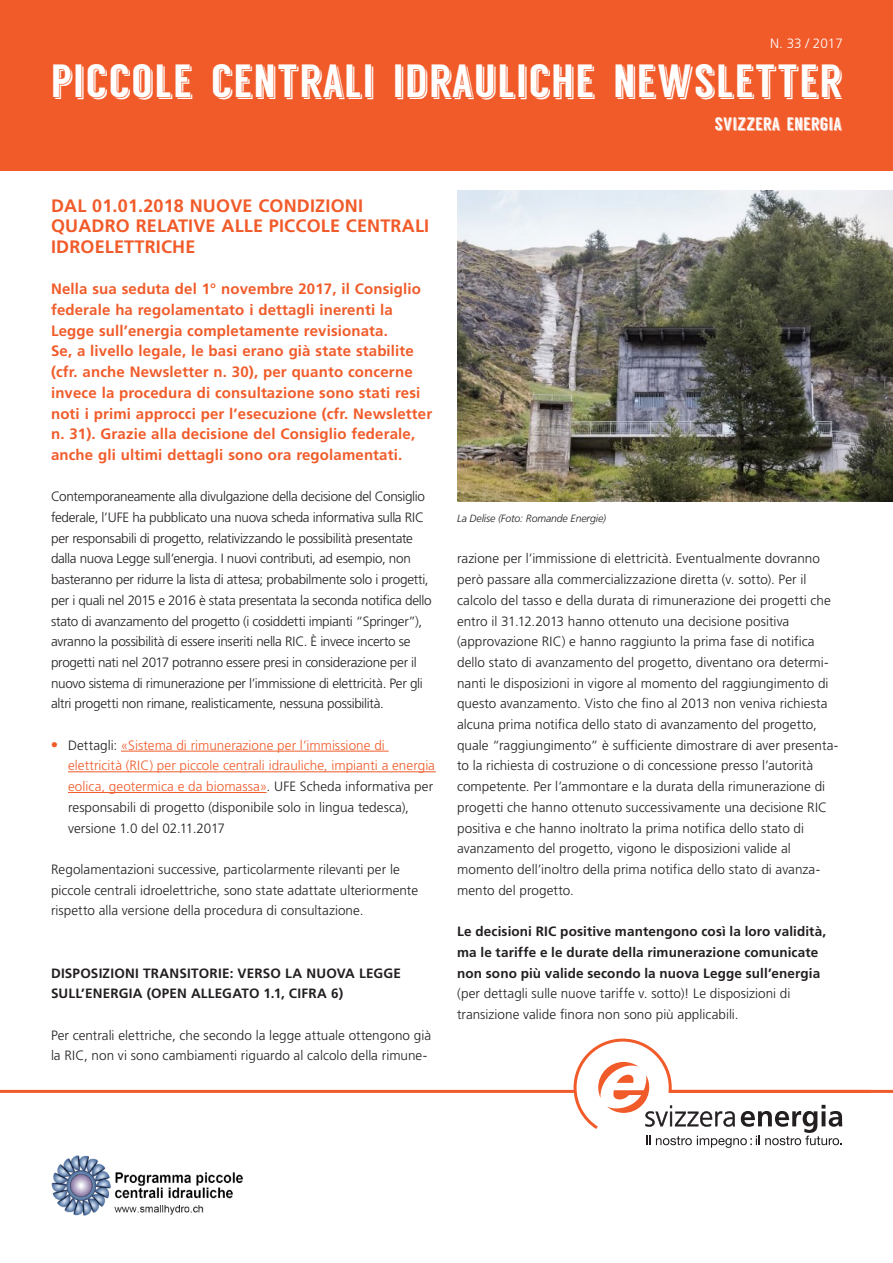
<style>
.page{position:relative;width:893px;height:1263px;background:#fff}
.page>*{position:absolute;margin:0;border:0;box-sizing:border-box;transform-origin:0 0}
.Merkblatttittel{font:46.5px "Langdon";letter-spacing:.005em;color:#fff}
.Kapitel_Zwischentite{font:700 18px/20.7px "Frutiger LT Std";letter-spacing:.01em;color:#f15b2a}
.Merkblattuntertitel{font:18px "Langdon";color:#fff}
.Leadtext{font:700 15px/20.7px "Frutiger LT Std";letter-spacing:.01em;color:#f15b2a}
.Fliesstext{font:300 13.5px/20.7px "Frutiger LT Std";letter-spacing:-.005em;color:#231f20}
.Fliesstext-2{font:700 13.5px/20.7px "Frutiger LT Std";letter-spacing:.01em;color:#231f20}
.Indent_01{font:300 13.5px/20.7px "Frutiger LT Std";letter-spacing:.005em;color:#f15b2a}
.Paragraphentitel{font:700 13.5px/20.7px "Frutiger LT Std";letter-spacing:.015em;color:#231f20}
.Zielpublikum{font:300 13.5px "Frutiger LT Std";color:#fff}
.Legende{font:italic 300 10.5px "Frutiger LT Std";letter-spacing:-.01em;color:#231f20}
.s1{color:#231f20}
.s2{font-weight:300}
</style>
<div class="page">
<div style="left:0;top:0;width:893px;height:170px;background:#f15b2a"></div>
<img style="left:457px;top:191px;width:436px;height:310px">
<hr style="left:121px;top:751px;width:268px;height:1px;background:#f15b2a">
<hr style="left:68px;top:771px;width:368px;height:1px;background:#f15b2a">
<hr style="left:68px;top:792px;width:199px;height:1px;background:#f15b2a">
<hr style="left:0;top:1090px;width:893px;height:3px;background:#f15b2a">
<svg style="left:572px;top:1038px;width:301px;height:110px"></svg>
<img style="left:51px;top:1156px;width:192px;height:59px">
<p class="Zielpublikum" style="left:770px;top:36px;width:74px">N. 33 / 2017</p>
<p class="Merkblatttittel" style="left:51px;top:56px;width:792px">PICCOLE CENTRALI IDRAULICHE NEWSLETTER</p>
<p class="Merkblattuntertitel" style="left:715px;top:114px;width:128px">SVIZZERA ENERGIA</p>
<p class="Kapitel_Zwischentite" style="left:51px;top:195px;width:380px">DAL 01.01.2018 NUOVE CONDIZIONI<br>QUADRO RELATIVE ALLE PICCOLE CENTRALI<br>IDROELETTRICHE</p>
<p class="Leadtext" style="left:51px;top:279px;width:383px">Nella sua seduta del 1° novembre 2017, il Consiglio federale ha regolamentato i dettagli inerenti la Legge sull’energia completamente revisionata.<br>Se, a livello legale, le basi erano già state stabilite (cfr. anche Newsletter n. 30), per quanto concerne invece la procedura di consultazione sono stati resi noti i primi approcci per l’esecuzione (cfr. Newsletter n. 31). Grazie alla decisione del Consiglio federale, anche gli ultimi dettagli sono ora regolamentati.</p>
<p class="Fliesstext" style="left:51px;top:486px;width:382px">Contemporaneamente alla divulgazione della decisione del Consiglio federale, l’UFE ha pubblicato una nuova scheda informativa sulla RIC per responsabili di progetto, relativizzando le possibilità presentate dalla nuova Legge sull’energia. I nuovi contributi, ad esempio, non basteranno per ridurre la lista di attesa; probabilmente solo i progetti, per i quali nel 2015 e 2016 è stata presentata la seconda notifica dello stato di avanzamento del progetto (i cosiddetti impianti “Springer”), avranno la possibilità di essere inseriti nella RIC. È invece incerto se progetti nati nel 2017 potranno essere presi in considerazione per il nuovo sistema di rimunerazione per l’immissione di elettricità. Per gli altri progetti non rimane, realisticamente, nessuna possibilità.</p>
<p class="Indent_01" style="left:68px;top:735px;width:368px;text-indent:-17px">● <span class="s1">Dettagli:</span> «Sistema di rimunerazione per l’immissione di elettricità (RIC) per piccole centrali idrauliche, impianti a energia eolica, geotermica e da biomassa»<span class="s1">. UFE Scheda informativa per responsabili di progetto (disponibile solo in lingua tedesca), versione 1.0 del 02.11.2017</span></p>
<p class="Fliesstext" style="left:51px;top:859px;width:369px">Regolamentazioni successive, particolarmente rilevanti per le piccole centrali idroelettriche, sono state adattate ulteriormente rispetto alla versione della procedura di consultazione.</p>
<p class="Paragraphentitel" style="left:51px;top:962px;width:351px">DISPOSIZIONI TRANSITORIE: VERSO LA NUOVA LEGGE<br>SULL’ENERGIA (OPEN ALLEGATO 1.1, CIFRA 6)</p>
<p class="Fliesstext" style="left:51px;top:1025px;width:382px">Per centrali elettriche, che secondo la legge attuale ottengono già la RIC, non vi sono cambiamenti riguardo al calcolo della rimune-</p>
<p class="Legende" style="left:457px;top:513px;width:150px">La Delise (Foto: Romande Energie)</p>
<p class="Fliesstext" style="left:457px;top:549px;width:383px">razione per l’immissione di elettricità. Eventualmente dovranno però passare alla commercializzazione diretta (v. sotto). Per il calcolo del tasso e della durata di rimunerazione dei progetti che entro il 31.12.2013 hanno ottenuto una decisione positiva (approvazione RIC) e hanno raggiunto la prima fase di notifica dello stato di avanzamento del progetto, diventano ora determi&shy;nanti le disposizioni in vigore al momento del raggiungimento di questo avanzamento. Visto che fino al 2013 non veniva richiesta alcuna prima notifica dello stato di avanzamento del progetto, quale “raggiungimento” è sufficiente dimostrare di aver presenta&shy;to la richiesta di costruzione o di concessione presso l’autorità competente. Per l’ammontare e la durata della rimunerazione di progetti che hanno ottenuto successivamente una decisione RIC positiva e che hanno inoltrato la prima notifica dello stato di avanzamento del progetto, vigono le disposizioni valide al momento dell’inoltro della prima notifica dello stato di avanza&shy;mento del progetto.</p>
<p class="Fliesstext-2" style="left:457px;top:921px;width:371px">Le decisioni RIC positive mantengono così la loro validità, ma le tariffe e le durate della rimunerazione comunicate non sono più valide secondo la nuova Legge sull’energia <span class="s2">(per dettagli sulle nuove tariffe v. sotto)! Le disposizioni di transizione valide finora non sono più applicabili.</span></p>
</div>
